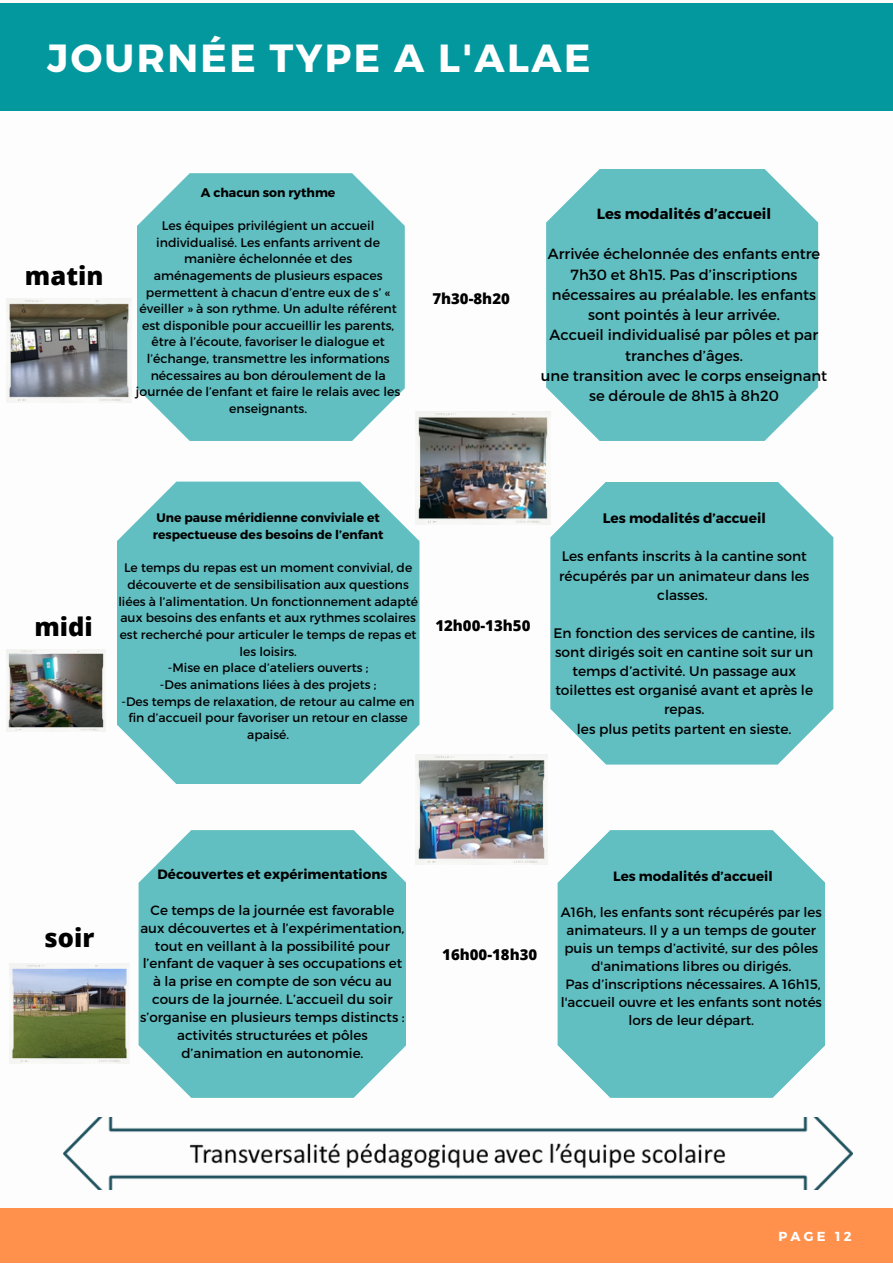
<style>
.page{position:relative;width:893px;height:1264px;background:#fff}
.page>*{position:absolute;margin:0;border:0;box-sizing:border-box;transform-origin:0 0}
.t1{font:700 39.15px "Montserrat";letter-spacing:.06em;color:#fff}
.t2{font:800 25.5px "Open Sans";color:#000}
.t3{font:800 15px "Open Sans";color:#000}
.t4{font:14.7px/20.2px "Montserrat";color:#000;text-align:center}
.t5{font:700 14.7px "Montserrat";color:#000}
.t6{font:13.8px/19px "Montserrat";color:#000;text-align:center}
.t7{font:700 13.8px "Montserrat";color:#000}
.t8{font:13.5px/18px "Montserrat";color:#000;text-align:center}
.t9{font:700 13.5px "Montserrat";color:#000}
.t10{font:700 13.05px "Montserrat";letter-spacing:.25em;color:#fff}
.t11{font:12.45px/16.6px "Montserrat";color:#000;text-align:center}
.t12{font:700 12.45px "Montserrat";color:#000}
.t13{font:12.3px/16.6px "Montserrat";color:#000;text-align:center}
.t14{font:700 12.3px/16.6px "Montserrat";color:#000;text-align:center}
</style>
<div class="page">
<div style="left:0;top:3px;width:892px;height:107px;background:#03989e"></div>
<svg style="left:137px;top:173px;width:268px;height:268px;background:#6dc2c5"></svg>
<svg style="left:138px;top:830px;width:268px;height:267px;background:#6dc2c5"></svg>
<svg style="left:550px;top:482px;width:283px;height:282px;background:#6dc2c5"></svg>
<svg style="left:117px;top:481px;width:302px;height:303px;background:#6cc2c5"></svg>
<svg style="left:546px;top:169px;width:272px;height:272px;background:#6dc2c5"></svg>
<svg style="left:557px;top:830px;width:268px;height:267px;background:#6dc2c5"></svg>
<img style="left:64px;top:1117px;width:788px;height:72px">
<img style="left:415px;top:754px;width:132px;height:110px">
<img style="left:9px;top:964px;width:120px;height:99px">
<img style="left:415px;top:412px;width:135px;height:112px">
<img style="left:7px;top:298px;width:125px;height:104px">
<img style="left:7px;top:649px;width:99px;height:82px">
<div style="left:0;top:1208px;width:892px;height:54px;background:#ff914d"></div>
<p class="t1" style="left:7px;top:13px;width:334px">JOURNÉE TYPE</p>
<p class="t1" style="left:47px;top:32px;width:544px">JOURNÉE TYPE A L'ALAE</p>
<p class="t2" style="left:25px;top:257px;width:80px">matin</p>
<p class="t12" style="left:201px;top:184px;width:136px">A chacun son rythme</p>
<p class="t11" style="left:136px;top:217px;width:266px">Les équipes privilégient un accueil individualisé. Les enfants arrivent de manière échelonnée et des aménagements de plusieurs espaces permettent à chacun d’entre eux de s’ « éveiller » à son rythme. Un adulte référent est disponible pour accueillir les parents, être à l’écoute, favoriser le dialogue et l’échange, transmettre les informations nécessaires au bon déroulement de la journée de l’enfant et faire le relais avec les enseignants.</p>
<p class="t3" style="left:432px;top:288px;width:79px">7h30-8h20</p>
<p class="t5" style="left:596px;top:204px;width:176px">Les modalités d’accueil</p>
<p class="t4" style="left:548px;top:243px;width:274px">Arrivée échelonnée des enfants entre 7h30 et 8h15. Pas d’inscriptions nécessaires au préalable. les enfants sont pointés à leur arrivée.</p>
<p class="t4" style="left:549px;top:324px;width:270px">Accueil individualisé par pôles et par tranches d’âges.</p>
<p class="t4" style="left:541px;top:365px;width:287px">une transition avec le corps enseignant se déroule de 8h15 à 8h20</p>
<p class="t2" style="left:34px;top:608px;width:60px">midi</p>
<p class="t14" style="left:153px;top:509px;width:232px">Une pause méridienne conviviale et respectueuse des besoins de l’enfant</p>
<p class="t13" style="left:118px;top:559px;width:301px">Le temps du repas est un moment convivial, de découverte et de sensibilisation aux questions liées à l’alimentation. Un fonctionnement adapté aux besoins des enfants et aux rythmes scolaires est recherché pour articuler le temps de repas et les loisirs.</p>
<p class="t13" style="left:168px;top:659px;width:202px">-Mise en place d’ateliers ouverts ;</p>
<p class="t13" style="left:160px;top:675px;width:218px">-Des animations liées à des projets ;</p>
<p class="t13" style="left:122px;top:692px;width:295px">-Des temps de relaxation, de retour au calme en fin d’accueil pour favoriser un retour en classe apaisé.</p>
<p class="t3" style="left:435px;top:615px;width:97px">12h00-13h50</p>
<p class="t7" style="left:602px;top:509px;width:164px">Les modalités d’accueil</p>
<p class="t6" style="left:559px;top:546px;width:251px">Les enfants inscrits à la cantine sont récupérés par un animateur dans les classes.</p>
<p class="t6" style="left:553px;top:622px;width:263px">En fonction des services de cantine, ils sont dirigés soit en cantine soit sur un temps d’activité. Un passage aux toilettes est organisé avant et après le repas.</p>
<p class="t6" style="left:576px;top:718px;width:216px">les plus petits partent en sieste.</p>
<p class="t2" style="left:44px;top:919px;width:52px">soir</p>
<p class="t9" style="left:157px;top:865px;width:231px">Découvertes et expérimentations</p>
<p class="t8" style="left:140px;top:900px;width:266px">Ce temps de la journée est favorable aux découvertes et à l’expérimentation, tout en veillant à la possibilité pour l’enfant de vaquer à ses occupations et à la prise en compte de son vécu au cours de la journée. L’accueil du soir s’organise en plusieurs temps distincts : activités structurées et pôles d’animation en autonomie.</p>
<p class="t3" style="left:442px;top:944px;width:97px">16h00-18h30</p>
<p class="t9" style="left:613px;top:867px;width:161px">Les modalités d’accueil</p>
<p class="t8" style="left:561px;top:902px;width:262px">A16h, les enfants sont récupérés par les animateurs. Il y a un temps de gouter puis un temps d’activité, sur des pôles d'animations libres ou dirigés.</p>
<p class="t8" style="left:560px;top:974px;width:263px">Pas d’inscriptions nécessaires. A 16h15, l'accueil ouvre et les enfants sont notés lors de leur départ.</p>
<p class="t10" style="left:778px;top:1227px;width:75px">PAGE 12</p>
</div>
